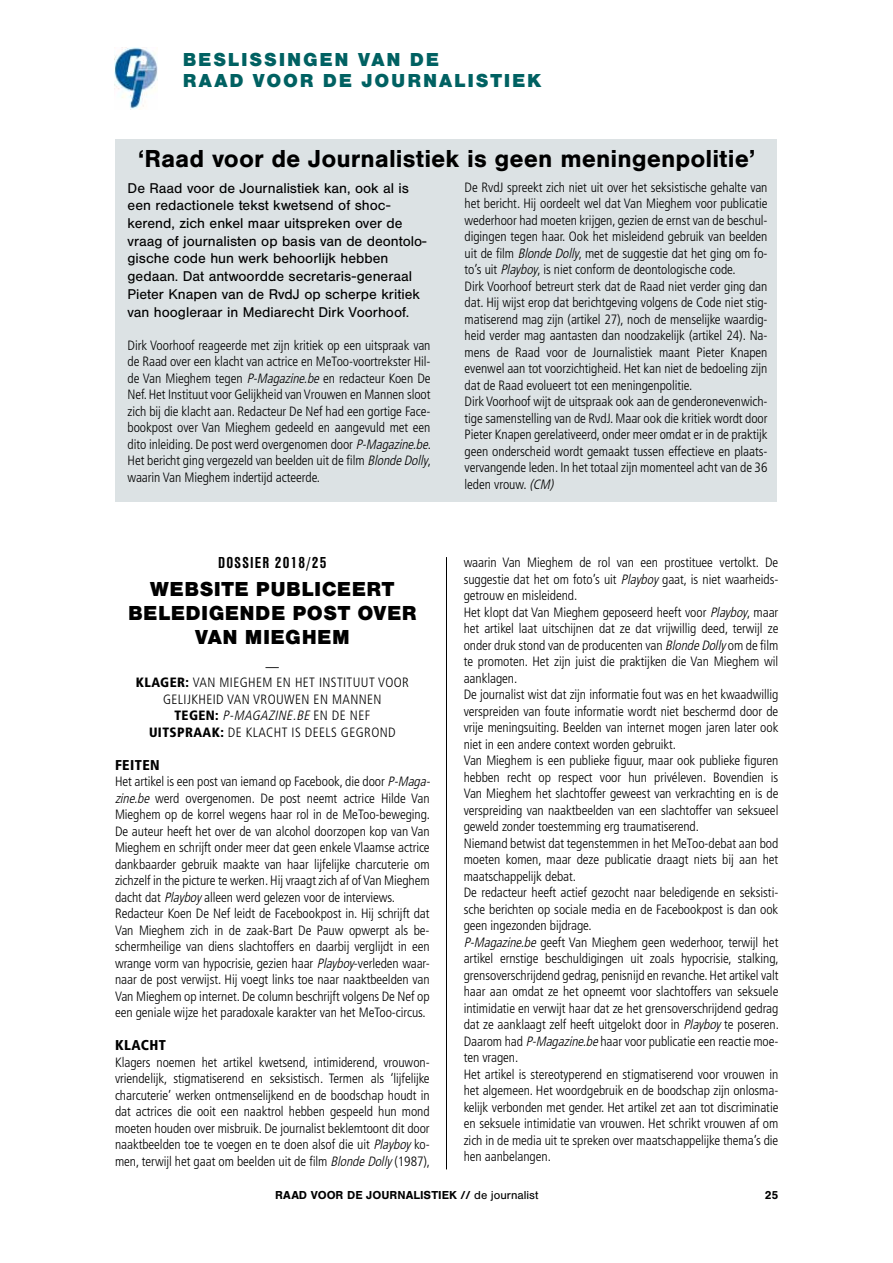
<style>
.page{position:relative;width:893px;height:1263px;background:#fff}
.page>*{position:absolute;margin:0;border:0;box-sizing:border-box;transform-origin:0 0}
.t1{font:700 25.5px "Nimbus San";color:#000}
.t2{font:900 21px/24px "Nimbus San";letter-spacing:.02em;color:#000;text-align:center}
.t3{font:900 19.5px/21px "Nimbus San";letter-spacing:.09em;color:#006162}
.t4{font:700 16.5px "Nimbus San Con";letter-spacing:.07em;color:#000}
.t5{font:15.75px "Garamond Premr Pro";color:#000}
.t6{font:14.7px/17.7px "Nimbus San";color:#000}
.t7{font:900 condensed 14.25px "Frutiger LT Std";letter-spacing:.03em;color:#000}
.t8{font:300 condensed 13.5px/16.5px "Frutiger LT Std";letter-spacing:-.005em;color:#000}
.t9{font:300 condensed 13.5px/16.5px "Frutiger LT Std";letter-spacing:.03em;color:#000;text-align:center}
.t10{font:700 12px "Nimbus San";color:#000}
.s1{font-style:italic}
.s2{font-weight:900}
.s3{font-weight:400}
</style>
<div class="page">
<img style="left:115px;top:48px;width:42px;height:61px">
<div style="left:116px;top:139px;width:661px;height:363px;background:#dce2e4"></div>
<hr style="left:446px;top:557px;width:1px;height:612px;background:#000">
<h3 class="t3" style="left:183px;top:49px;width:360px">BESLISSINGEN VAN DE<br>RAAD VOOR DE JOURNALISTIEK</h3>
<h1 class="t1" style="left:138px;top:144px;width:619px">‘Raad voor de Journalistiek is geen meningenpolitie’</h1>
<p class="t6" style="left:128px;top:179px;width:301px">De Raad voor de Journalistiek kan, ook al is een redactionele tekst kwetsend of shoc&shy;kerend, zich enkel maar uitspreken over de vraag of journalisten op basis van de deontolo&shy;gische code hun werk behoorlijk hebben gedaan. Dat antwoordde secretaris-generaal Pieter Knapen van de RvdJ op scherpe kritiek van hoogleraar in Mediarecht Dirk Voorhoof.</p>
<p class="t8" style="left:128px;top:337px;width:305px;text-align:justify">Dirk Voorhoof reageerde met zijn kritiek op een uitspraak van de Raad over een klacht van actrice en MeToo-voortrekster Hil&shy;de Van Mieghem tegen <span class="s1">P-Magazine.be</span>en redacteur Koen De Nef. Het Instituut voor Gelijkheid van Vrouwen en Mannen sloot zich bij die klacht aan. Redacteur De Nef had een gortige Face&shy;bookpost over Van Mieghem gedeeld en aangevuld met een dito inleiding. De post werd overgenomen door <span class="s1">P-Magazine.be</span>.<br>Het bericht ging vergezeld van beelden uit de film <span class="s1">BlondeDolly</span>, waarin Van Mieghem indertijd acteerde.</p>
<p class="t8" style="left:465px;top:179px;width:305px">De RvdJ spreekt zich niet uit over het seksistische gehalte van het bericht. Hij oordeelt wel dat Van Mieghem voor publicatie wederhoor had moeten krijgen, gezien de ernst van de beschul&shy;digingen tegen haar. Ook het misleidend gebruik van beelden uit de film <span class="s1">BlondeDolly</span>, met de suggestie dat het ging om fo&shy;to’s uit <span class="s1">Playboy</span>, is niet conform de deontologische code.<br>Dirk Voorhoof betreurt sterk dat de Raad niet verder ging dan dat. Hij wijst erop dat berichtgeving volgens de Code niet stig&shy;matiserend mag zijn (artikel 27), noch de menselijke waardig&shy;heid verder mag aantasten dan noodzakelijk (artikel 24). Na&shy;mens de Raad voor de Journalistiek maant Pieter Knapen evenwel aan tot voorzichtigheid. Het kan niet de bedoeling zijn dat de Raad evolueert tot een meningenpolitie.<br>Dirk Voorhoof wijt de uitspraak ook aan de genderonevenwich&shy;tige samenstelling van de RvdJ. Maar ook die kritiek wordt door Pieter Knapen gerelativeerd, onder meer omdat er in de praktijk geen onderscheid wordt gemaakt tussen effectieve en plaats&shy;vervangende leden. In het totaal zijn momenteel acht van de 36 leden vrouw. <span class="s1">(CM)</span></p>
<p class="t4" style="left:218px;top:554px;width:110px">DOSSIER 2018/25</p>
<h2 class="t2" style="left:128px;top:577px;width:290px">WEBSITE PUBLICEERT<br>BELEDIGENDE POST OVER<br>VAN MIEGHEM</h2>
<p class="t5" style="left:265px;top:656px;width:17px">—</p>
<p class="t9" style="left:136px;top:674px;width:275px"><span class="s2">KLAGER:</span> VAN MIEGHEM EN HET INSTITUUT VOOR GELIJKHEID VAN VROUWEN EN MANNEN<br><span class="s2">TEG E N :</span> <span class="s1">P-MAGAZINE.BE</span> E N D E N E F <span class="s2">UITSPRAAK:</span> DE KLACHT IS DEELS GEGROND</p>
<p class="t7" style="left:115px;top:756px;width:46px">FEITEN</p>
<p class="t8" style="left:115px;top:773px;width:319px">Het artikel is een post van iemand op Facebook, die door <span class="s1">P-Maga&shy;zine.be</span> werd overgenomen. De post neemt actrice Hilde Van Mieghem op de korrel wegens haar rol in de MeToo-beweging.<br>De auteur heeft het over de van alcohol doorzopen kop van Van Mieghem en schrijft onder meer dat geen enkele Vlaamse actrice dankbaarder gebruik maakte van haar lijfelijke charcuterie om zichzelf in the picture te werken. Hij vraagt zich af of Van Mieghem dacht dat <span class="s1">Playboy</span>alleen werd gelezen voor de interviews.<br>Redacteur Koen De Nef leidt de Facebookpost in. Hij schrijft dat Van Mieghem zich in de zaak-Bart De Pauw opwerpt als be&shy;schermheilige van diens slachtoffers en daarbij verglijdt in een wrange vorm van hypocrisie, gezien haar <span class="s1">Playboy</span>-verleden waar&shy;naar de post verwijst. Hij voegt links toe naar naaktbeelden van Van Mieghem op internet. De column beschrijft volgens De Nef op een geniale wijze het paradoxale karakter van het MeToo-circus.</p>
<p class="t7" style="left:115px;top:1037px;width:52px">KLACHT</p>
<p class="t8" style="left:115px;top:1054px;width:317px;text-align:justify">Klagers noemen het artikel kwetsend, intimiderend, vrouwon&shy;vriendelijk, stigmatiserend en seksistisch. Termen als ‘lijfelijke charcuterie’ werken ontmenselijkend en de boodschap houdt in dat actrices die ooit een naaktrol hebben gespeeld hun mond moeten houden over misbruik. De journalist beklemtoont dit door naaktbeelden toe te voegen en te doen alsof die uit <span class="s1">Playboy</span>ko&shy;men, terwijl het gaat om beelden uit de film <span class="s1">BlondeDolly</span>(1987),</p>
<p class="t8" style="left:464px;top:554px;width:317px">waarin Van Mieghem de rol van een prostituee vertolkt. De suggestie dat het om foto’s uit <span class="s1">Playboy</span> gaat, is niet waarheids&shy;getrouw en misleidend.<br>Het klopt dat Van Mieghem geposeerd heeft voor <span class="s1">Playboy</span>, maar het artikel laat uitschijnen dat ze dat vrijwillig deed, terwijl ze onder druk stond van de producenten van <span class="s1">BlondeDolly</span>om de film te promoten. Het zijn juist die praktijken die Van Mieghem wil aanklagen.<br>De journalist wist dat zijn informatie fout was en het kwaadwillig verspreiden van foute informatie wordt niet beschermd door de vrije meningsuiting. Beelden van internet mogen jaren later ook niet in een andere context worden gebruikt.<br>Van Mieghem is een publieke figuur, maar ook publieke figuren hebben recht op respect voor hun privéleven. Bovendien is Van Mieghem het slachtoffer geweest van verkrachting en is de verspreiding van naaktbeelden van een slachtoffer van seksueel geweld zonder toestemming erg traumatiserend.<br>Niemand betwist dat tegenstemmen in het MeToo-debat aan bod moeten komen, maar deze publicatie draagt niets bij aan het maatschappelijk debat.<br>De redacteur heeft actief gezocht naar beledigende en seksisti&shy;sche berichten op sociale media en de Facebookpost is dan ook geen ingezonden bijdrage.<br><span class="s1">P-Magazine.be</span> geeft Van Mieghem geen wederhoor, terwijl het artikel ernstige beschuldigingen uit zoals hypocrisie, stalking, grensoverschrijdend gedrag, penisnijd en revanche. Het artikel valt haar aan omdat ze het opneemt voor slachtoffers van seksuele intimidatie en verwijt haar dat ze het grensoverschrijdend gedrag dat ze aanklaagt zelf heeft uitgelokt door in <span class="s1">Playboy</span>te poseren.<br>Daarom had <span class="s1">P-Magazine.be</span>haar voor publicatie een reactie moe&shy;ten vragen.<br>Het artikel is stereotyperend en stigmatiserend voor vrouwen in het algemeen. Het woordgebruik en de boodschap zijn onlosma&shy;kelijk verbonden met gender. Het artikel zet aan tot discriminatie en seksuele intimidatie van vrouwen. Het schrikt vrouwen af om zich in de media uit te spreken over maatschappelijke thema’s die hen aanbelangen.</p>
<p class="t10" style="left:275px;top:1188px;width:265px">RAAD VOOR DE JOURNALISTIEK // <span class="s3">de journalist</span></p>
<p class="t10" style="left:765px;top:1188px;width:15px">25</p>
</div>
